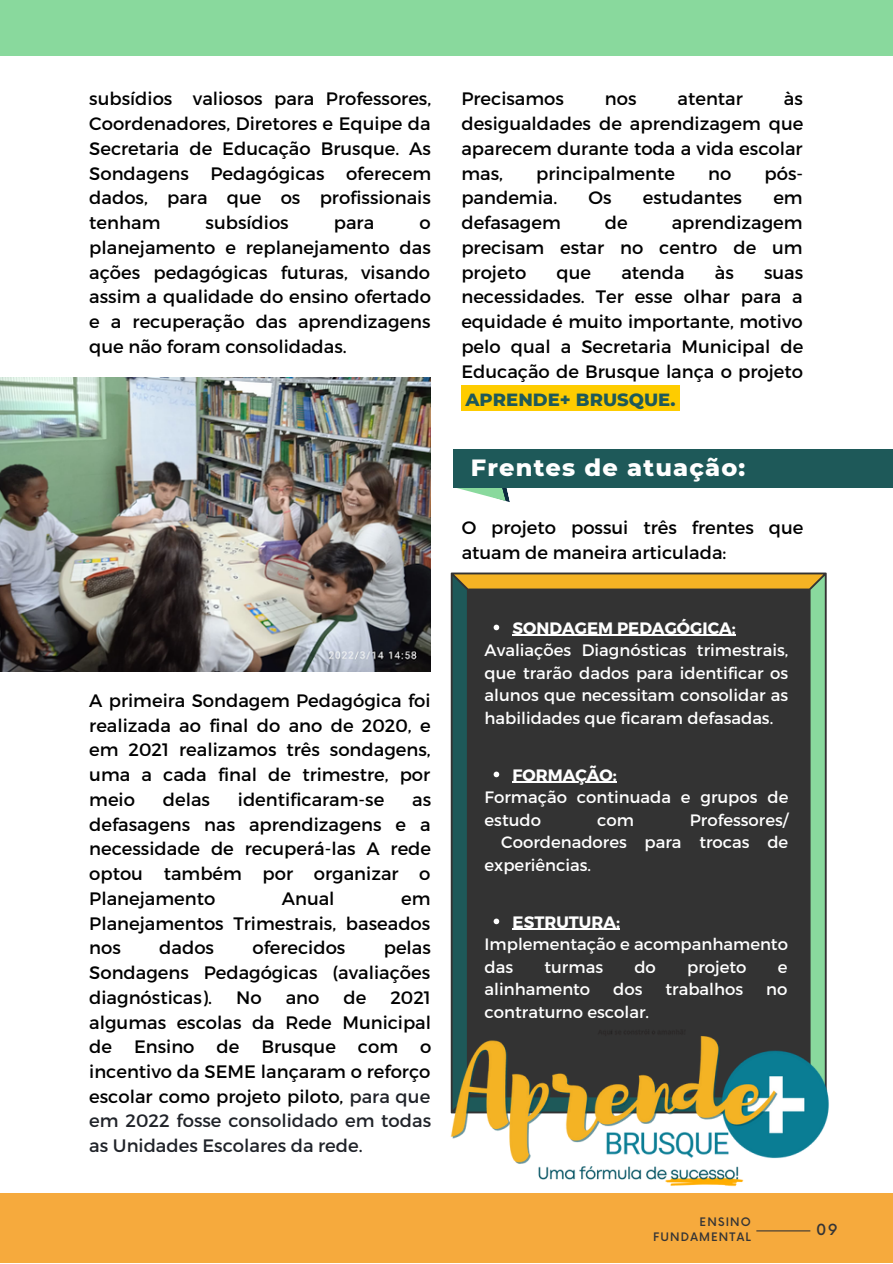
<style>
.page{position:relative;width:893px;height:1264px;background:#fff}
.page>*{position:absolute;margin:0;border:0;box-sizing:border-box;transform-origin:0 0}
.t1{font:800 24px "Montserrat";letter-spacing:.05em;color:#fff}
.t2{font:18px/24.8px "Montserrat";color:#000;text-align:justify}
.t3{font:800 18px "Montserrat";color:#1e5959}
.t4{font:16.5px/22.5px "Montserrat";color:#fff}
.t5{font:700 16.5px "Montserrat";color:#fff}
.t6{font:500 15px "Now";color:#363535}
.t7{font:500 11.4px "Now";letter-spacing:.1em;color:#363535}
.s1{color:#202329}
.s2{color:#fff}
</style>
<div class="page">
<img style="left:0;top:377px;width:431px;height:294px">
<div style="left:461px;top:385px;width:218px;height:26px;background:#fecc00"></div>
<svg style="left:453px;top:487px;width:57px;height:15px"></svg>
<div style="left:453px;top:449px;width:439px;height:38px;background:#1e5959"></div>
<div style="left:0;top:0;width:892px;height:55px;background:#89d99d"></div>
<div style="left:0;top:1192px;width:892px;height:70px;background:#f6aa3d"></div>
<img style="left:442px;top:1029px;width:390px;height:164px">
<svg style="left:451px;top:573px;width:374px;height:539px;background:#41453a"></svg>
<hr style="left:512px;top:928px;width:108px;height:1px;background:#fff">
<hr style="left:756px;top:1230px;width:54px;height:1px;background:#363535">
<p class="t2" style="left:89px;top:86px;width:343px">subsídios valiosos para Professores, Coordenadores, Diretores e Equipe da Secretaria de Educação Brusque. As Sondagens Pedagógicas oferecem dados, para que os profissionais tenham</p>
<p class="t2" style="left:205px;top:209px;width:85px">subsídios</p>
<p class="t2" style="left:334px;top:209px;width:42px">para</p>
<p class="t2" style="left:89px;top:209px;width:343px;text-indent:330px">o planejamento e replanejamento das ações pedagógicas futuras, visando assim a qualidade do ensino ofertado e a recuperação das aprendizagens que não foram consolidadas.</p>
<p class="t2" style="left:89px;top:687px;width:343px">A primeira Sondagem Pedagógica foi realizada ao final do ano de 2020, e em 2021 realizamos três sondagens, uma a cada final de trimestre, por meio</p>
<p class="t2" style="left:163px;top:786px;width:49px">delas</p>
<p class="t2" style="left:238px;top:786px;width:148px">identificaram-se</p>
<p class="t2" style="left:89px;top:786px;width:343px;text-indent:323px">as defasagens nas aprendizagens e a necessidade de recuperá-las A rede optou também por organizar o Planejamento</p>
<p class="t2" style="left:282px;top:885px;width:54px">Anual</p>
<p class="t2" style="left:89px;top:885px;width:343px;text-indent:312px">em Planejamentos Trimestrais, baseados nos</p>
<p class="t2" style="left:159px;top:934px;width:56px">dados</p>
<p class="t2" style="left:252px;top:934px;width:94px">oferecidos</p>
<p class="t2" style="left:89px;top:934px;width:343px;text-indent:294px">pelas Sondagens Pedagógicas (avaliações diagnósticas).</p>
<p class="t2" style="left:236px;top:984px;width:27px">No</p>
<p class="t2" style="left:285px;top:984px;width:35px">ano</p>
<p class="t2" style="left:343px;top:984px;width:24px">de</p>
<p class="t2" style="left:89px;top:984px;width:343px;text-indent:301px">2021 algumas escolas da Rede Municipal de Ensino de Brusque com o incentivo da SEME lançaram o reforço escolar como projeto piloto, <span class="s1">para que em 2022 fosse consolidado em todas as Unidades Escolares da rede.</span></p>
<p class="t2" style="left:461px;top:86px;width:343px;text-indent:322px">às desigualdades de aprendizagem que aparecem durante toda a vida escolar mas,</p>
<p class="t2" style="left:461px;top:86px;width:104px">Precisamos</p>
<p class="t2" style="left:605px;top:86px;width:33px">nos</p>
<p class="t2" style="left:677px;top:86px;width:67px">atentar</p>
<p class="t2" style="left:536px;top:160px;width:140px">principalmente</p>
<p class="t2" style="left:708px;top:160px;width:25px">no</p>
<p class="t2" style="left:764px;top:160px;width:40px">pós-</p>
<p class="t2" style="left:461px;top:185px;width:97px">pandemia.</p>
<p class="t2" style="left:588px;top:185px;width:25px">Os</p>
<p class="t2" style="left:642px;top:185px;width:101px">estudantes</p>
<p class="t2" style="left:773px;top:185px;width:31px">em</p>
<p class="t2" style="left:461px;top:209px;width:101px">defasagem</p>
<p class="t2" style="left:604px;top:209px;width:24px">de</p>
<p class="t2" style="left:461px;top:209px;width:343px;text-indent:210px">aprendizagem precisam estar no centro de um projeto</p>
<p class="t2" style="left:556px;top:259px;width:36px">que</p>
<p class="t2" style="left:621px;top:259px;width:65px">atenda</p>
<p class="t2" style="left:714px;top:259px;width:20px">às</p>
<p class="t2" style="left:461px;top:259px;width:343px;text-indent:302px">suas necessidades. Ter esse olhar para a equidade é muito importante, motivo pelo qual a Secretaria Municipal de Educação de Brusque lança o projeto <span class="s2">APRENDE+ BRUSQUE.</span></p>
<p class="t3" style="left:465px;top:388px;width:211px">APRENDE+ BRUSQUE.</p>
<p class="t1" style="left:471px;top:452px;width:276px">Frentes de atuação:</p>
<p class="t2" style="left:461px;top:514px;width:343px">O projeto possui três frentes que atuam de maneira articulada:</p>
<p class="t5" style="left:512px;top:617px;width:224px">SONDAGEM PEDAGÓGICA:</p>
<p class="t4" style="left:484px;top:638px;width:305px;text-align:justify">Avaliações Diagnósticas trimestrais, que trarão dados para identificar os alunos que necessitam consolidar as habilidades que ficaram defasadas.</p>
<p class="t5" style="left:512px;top:764px;width:106px">FORMAÇÃO:</p>
<p class="t4" style="left:484px;top:785px;width:305px">Formação continuada e grupos de estudo</p>
<p class="t4" style="left:597px;top:807px;width:38px">com</p>
<p class="t4" style="left:689px;top:807px;width:100px">Professores/</p>
<p class="t4" style="left:501px;top:830px;width:288px">Coordenadores para trocas de</p>
<p class="t4" style="left:484px;top:852px;width:108px">experiências.</p>
<p class="t5" style="left:512px;top:911px;width:109px">ESTRUTURA:</p>
<p class="t4" style="left:484px;top:932px;width:305px">Implementação e acompanhamento das</p>
<p class="t4" style="left:544px;top:954px;width:60px">turmas</p>
<p class="t4" style="left:634px;top:954px;width:23px">do</p>
<p class="t4" style="left:687px;top:954px;width:61px">projeto</p>
<p class="t4" style="left:777px;top:954px;width:11px">e</p>
<p class="t4" style="left:484px;top:977px;width:107px">alinhamento</p>
<p class="t4" style="left:613px;top:977px;width:31px">dos</p>
<p class="t4" style="left:665px;top:977px;width:79px">trabalhos</p>
<p class="t4" style="left:766px;top:977px;width:23px">no</p>
<p class="t4" style="left:484px;top:999px;width:166px">contraturno escolar.</p>
<p class="t7" style="left:699px;top:1215px;width:53px">ENSINO</p>
<p class="t7" style="left:653px;top:1231px;width:99px">FUNDAMENTAL</p>
<p class="t6" style="left:816px;top:1221px;width:23px">09</p>
</div>
